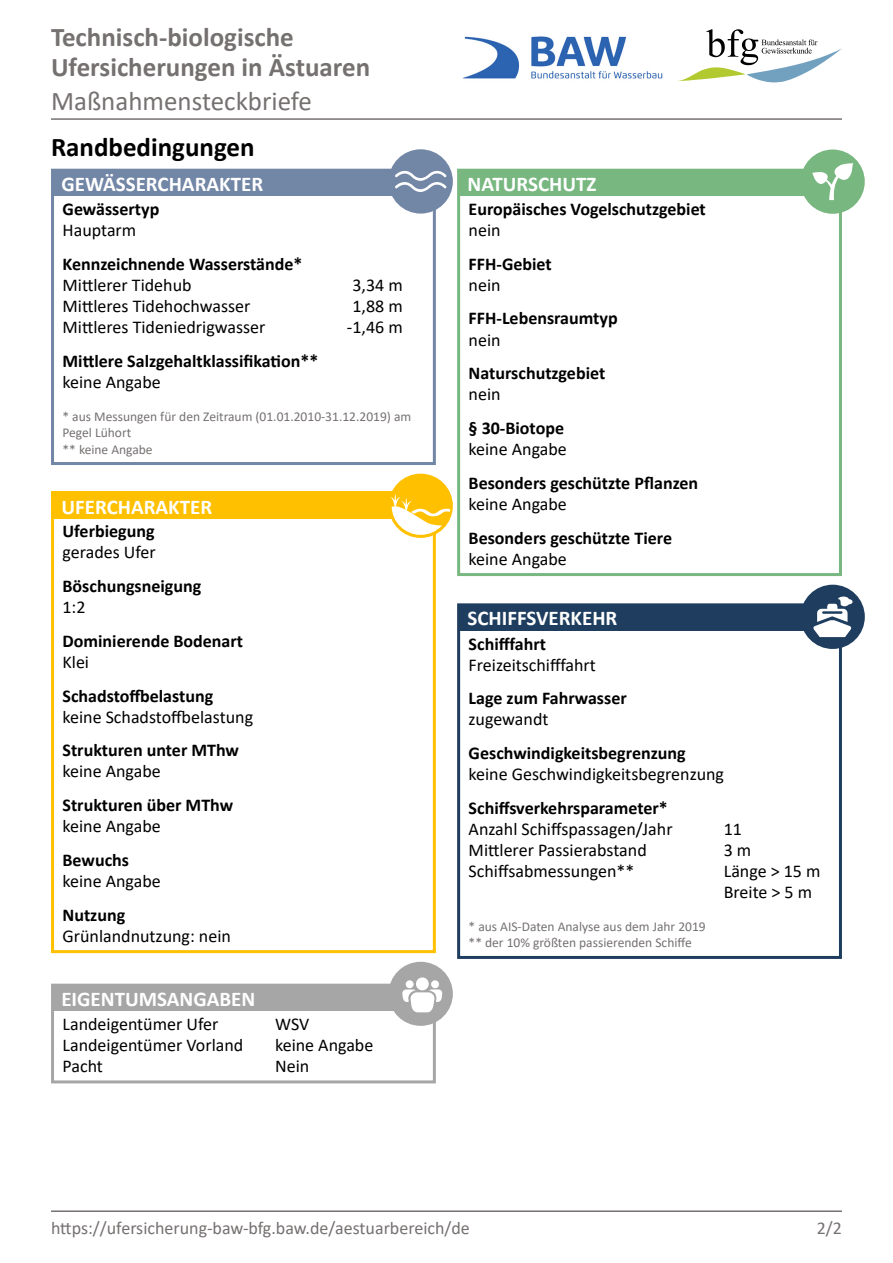
<style>
.page{position:relative;width:893px;height:1263px;background:#fff}
.page>*{position:absolute;margin:0;border:0;box-sizing:border-box;transform-origin:0 0}
.t1{font:700 27px/30px "Calibri";color:#767171}
.t2{font:27px "Calibri";color:#767171}
.t3{font:700 27px "Calibri";color:#000}
.t4{font:700 21px "Calibri";color:#fff}
.t5{font:18px/21px "Calibri";color:#000}
.t6{font:700 18px "Calibri";color:#000}
.t7{font:18px "Calibri";color:#767171}
.t8{font:13.5px/16.5px "Calibri";color:#767171}
</style>
<div class="page">
<img style="left:463px;top:36px;width:200px;height:43px">
<svg style="left:678px;top:29px;width:164px;height:53px"></svg>
<hr style="left:51px;top:118px;width:791px;height:2px;background:#767171">
<hr style="left:51px;top:1210px;width:791px;height:2px;background:#767171">
<div style="left:51px;top:169px;width:385px;height:296px;border:3px solid #7286a6"></div>
<div style="left:51px;top:491px;width:385px;height:462px;border:3px solid #ffc000"></div>
<div style="left:51px;top:984px;width:385px;height:99px;border:3px solid #a6a6a6"></div>
<div style="left:53px;top:985px;width:383px;height:26px;background:#a6a6a6"></div>
<div style="left:389px;top:962px;width:64px;height:64px;background:#a6a6a6;border-radius:50%"></div>
<div style="left:416px;top:977px;width:13px;height:13px;background:#fff;border-radius:50%"></div>
<div style="left:431px;top:980px;width:8px;height:8px;background:#fff;border-radius:50%"></div>
<svg style="left:402px;top:989px;width:41px;height:23px"></svg>
<div style="left:406px;top:980px;width:8px;height:8px;background:#fff;border-radius:50%"></div>
<div style="left:53px;top:493px;width:384px;height:25px;background:#ffc000"></div>
<div style="left:389px;top:474px;width:64px;height:64px;background:#ffc000;border-radius:50%"></div>
<svg style="left:390px;top:494px;width:61px;height:41px"></svg>
<div style="left:53px;top:170px;width:384px;height:26px;background:#7286a6"></div>
<div style="left:457px;top:169px;width:385px;height:407px;border:3px solid #78b780"></div>
<div style="left:457px;top:603px;width:385px;height:356px;border:3px solid #1f3e5f"></div>
<div style="left:459px;top:605px;width:383px;height:25px;background:#1f3e5f"></div>
<div style="left:800px;top:585px;width:65px;height:64px;background:#1f3e5f;border-radius:50%"></div>
<svg style="left:813px;top:596px;width:40px;height:41px"></svg>
<div style="left:459px;top:170px;width:383px;height:26px;background:#78b780"></div>
<div style="left:389px;top:149px;width:64px;height:64px;background:#7286a6;border-radius:50%"></div>
<svg style="left:395px;top:170px;width:52px;height:22px"></svg>
<div style="left:801px;top:149px;width:64px;height:65px;background:#78b780;border-radius:50%"></div>
<svg style="left:812px;top:163px;width:42px;height:37px"></svg>
<h1 class="t1" style="left:51px;top:22px;width:321px">Technisch-biologische<br>Ufersicherungen in Ästuaren</h1>
<h1 class="t2" style="left:51px;top:83px;width:262px">Maßnahmensteckbriefe</h1>
<h1 class="t3" style="left:51px;top:128px;width:205px">Randbedingungen</h1>
<p class="t4" style="left:61px;top:169px;width:203px">GEWÄSSERCHARAKTER</p>
<p class="t6" style="left:63px;top:196px;width:98px">Gewässertyp</p>
<p class="t5" style="left:63px;top:219px;width:75px">Hauptarm</p>
<p class="t6" style="left:63px;top:251px;width:241px">Kennzeichnende Wasserstände*</p>
<p class="t5" style="left:63px;top:274px;width:131px">Mittlerer Tidehub</p>
<p class="t5" style="left:352px;top:274px;width:52px">3,34 m</p>
<p class="t5" style="left:63px;top:295px;width:189px">Mittleres Tidehochwasser</p>
<p class="t5" style="left:352px;top:295px;width:52px">1,88 m</p>
<p class="t5" style="left:63px;top:316px;width:204px">Mittleres Tideniedrigwasser</p>
<p class="t5" style="left:347px;top:316px;width:57px">-1,46 m</p>
<p class="t6" style="left:63px;top:348px;width:257px">Mittlere Salzgehaltklassifikation**</p>
<p class="t5" style="left:63px;top:371px;width:100px">keine Angabe</p>
<p class="t8" style="left:63px;top:407px;width:350px">* aus Messungen für den Zeitraum (01.01.2010-31.12.2019) am<br>Pegel Lühort<br>** keine Angabe</p>
<p class="t4" style="left:61px;top:492px;width:152px">UFERCHARAKTER</p>
<p class="t6" style="left:63px;top:519px;width:94px">Uferbiegung</p>
<p class="t5" style="left:63px;top:541px;width:95px">gerades Ufer</p>
<p class="t6" style="left:63px;top:573px;width:140px">Böschungsneigung</p>
<p class="t5" style="left:63px;top:596px;width:25px">1:2</p>
<p class="t6" style="left:63px;top:628px;width:182px">Dominierende Bodenart</p>
<p class="t5" style="left:63px;top:651px;width:28px">Klei</p>
<p class="t6" style="left:63px;top:683px;width:152px">Schadstoffbelastung</p>
<p class="t5" style="left:63px;top:706px;width:192px">keine Schadstoffbelastung</p>
<p class="t6" style="left:63px;top:738px;width:178px">Strukturen unter MThw</p>
<p class="t5" style="left:63px;top:760px;width:100px">keine Angabe</p>
<p class="t6" style="left:63px;top:792px;width:172px">Strukturen über MThw</p>
<p class="t5" style="left:63px;top:815px;width:100px">keine Angabe</p>
<p class="t6" style="left:63px;top:847px;width:68px">Bewuchs</p>
<p class="t5" style="left:63px;top:870px;width:100px">keine Angabe</p>
<p class="t6" style="left:63px;top:902px;width:64px">Nutzung</p>
<p class="t5" style="left:63px;top:925px;width:170px">Grünlandnutzung: nein</p>
<p class="t4" style="left:61px;top:984px;width:195px">EIGENTUMSANGABEN</p>
<p class="t5" style="left:63px;top:1013px;width:157px">Landeigentümer Ufer</p>
<p class="t5" style="left:275px;top:1013px;width:36px">WSV</p>
<p class="t5" style="left:63px;top:1034px;width:182px">Landeigentümer Vorland</p>
<p class="t5" style="left:275px;top:1034px;width:100px">keine Angabe</p>
<p class="t5" style="left:63px;top:1055px;width:42px">Pacht</p>
<p class="t5" style="left:275px;top:1055px;width:36px">Nein</p>
<p class="t4" style="left:467px;top:169px;width:131px">NATURSCHUTZ</p>
<p class="t6" style="left:469px;top:196px;width:239px">Europäisches Vogelschutzgebiet</p>
<p class="t5" style="left:469px;top:219px;width:33px">nein</p>
<p class="t6" style="left:469px;top:251px;width:85px">FFH-Gebiet</p>
<p class="t5" style="left:469px;top:274px;width:33px">nein</p>
<p class="t6" style="left:469px;top:306px;width:151px">FFH-Lebensraumtyp</p>
<p class="t5" style="left:469px;top:329px;width:33px">nein</p>
<p class="t6" style="left:469px;top:361px;width:138px">Naturschutzgebiet</p>
<p class="t5" style="left:469px;top:383px;width:33px">nein</p>
<p class="t6" style="left:469px;top:415px;width:97px">§ 30-Biotope</p>
<p class="t5" style="left:469px;top:438px;width:100px">keine Angabe</p>
<p class="t6" style="left:469px;top:470px;width:231px">Besonders geschützte Pflanzen</p>
<p class="t5" style="left:469px;top:493px;width:100px">keine Angabe</p>
<p class="t6" style="left:469px;top:525px;width:205px">Besonders geschützte Tiere</p>
<p class="t5" style="left:469px;top:548px;width:100px">keine Angabe</p>
<p class="t4" style="left:467px;top:604px;width:151px">SCHIFFSVERKEHR</p>
<p class="t6" style="left:469px;top:631px;width:79px">Schifffahrt</p>
<p class="t5" style="left:469px;top:654px;width:129px">Freizeitschifffahrt</p>
<p class="t6" style="left:469px;top:686px;width:160px">Lage zum Fahrwasser</p>
<p class="t5" style="left:469px;top:708px;width:81px">zugewandt</p>
<p class="t6" style="left:469px;top:740px;width:219px">Geschwindigkeitsbegrenzung</p>
<p class="t5" style="left:469px;top:763px;width:257px">keine Geschwindigkeitsbegrenzung</p>
<p class="t6" style="left:469px;top:795px;width:201px">Schiffsverkehrsparameter*</p>
<p class="t5" style="left:469px;top:818px;width:205px">Anzahl Schiffspassagen/Jahr</p>
<p class="t5" style="left:724px;top:818px;width:20px">11</p>
<p class="t5" style="left:469px;top:839px;width:180px">Mittlerer Passierabstand</p>
<p class="t5" style="left:724px;top:839px;width:29px">3m</p>
<p class="t5" style="left:469px;top:860px;width:167px">Schiffsabmessungen**</p>
<p class="t5" style="left:724px;top:860px;width:98px">Länge &gt; 15 m<br>Breite &gt; 5 m</p>
<p class="t8" style="left:469px;top:918px;width:239px">* aus AIS-Daten Analyse aus dem Jahr 2019 ** der 10% größten passierenden Schiffe</p>
<p class="t7" style="left:51px;top:1215px;width:420px">https://ufersicherung-baw-bfg.baw.de/aestuarbereich/de</p>
<p class="t7" style="left:817px;top:1215px;width:27px">2/2</p>
</div>
